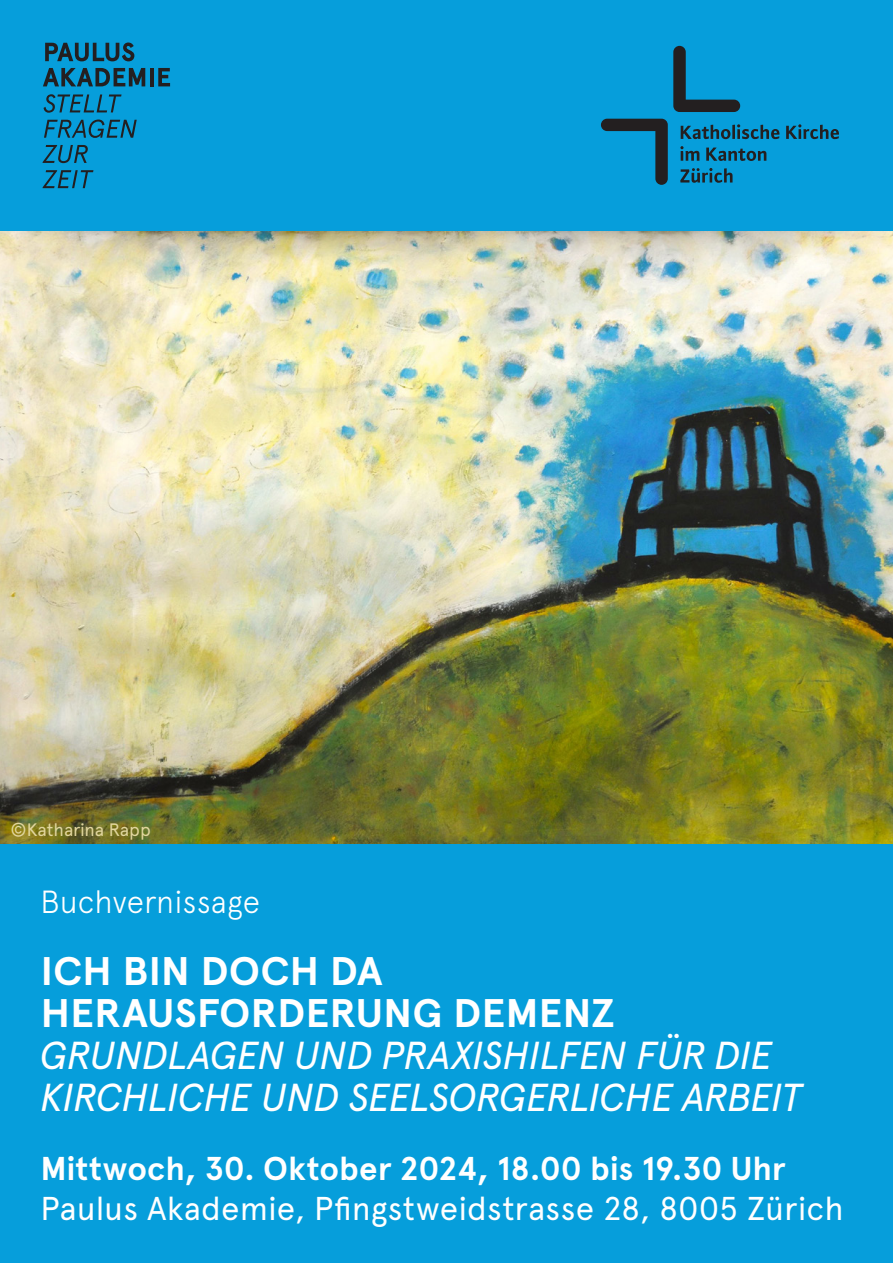
<style>
.page{position:relative;width:893px;height:1263px;background:#069edb}
.page>*{position:absolute;margin:0;border:0;box-sizing:border-box;transform-origin:0 0}
._01_Titel{font:700 39.9px "Apercu Pro";letter-spacing:-.005em;color:#fff;scale:1.04 1}
._01_Untertitel{font:italic 39px "Apercu Pro";letter-spacing:-.015em;color:#fff}
._01_Untertitel-2{font:33px/39.6px "Apercu Pro";color:#fff}
._01_Titel-2{font:300 32.1px "Apercu Pro";letter-spacing:.005em;color:#fff}
._02_Zwischentitel{font:18px "Apercu Pro";letter-spacing:-.005em;color:#e1d69e}
.s1{font-weight:700}
</style>
<div class="page">
<svg style="left:43px;top:170px;width:50px;height:18px"></svg>
<svg style="left:43px;top:145px;width:45px;height:18px"></svg>
<svg style="left:44px;top:120px;width:93px;height:18px"></svg>
<svg style="left:44px;top:94px;width:78px;height:19px"></svg>
<svg style="left:158px;top:68px;width:12px;height:18px"></svg>
<hr style="left:150px;top:68px;width:4px;height:18px;background:#231f20">
<svg style="left:43px;top:68px;width:102px;height:18px"></svg>
<svg style="left:45px;top:43px;width:89px;height:18px"></svg>
<img style="left:0;top:232px;width:893px;height:612px">
<svg style="left:673px;top:46px;width:67px;height:66px"></svg>
<svg style="left:601px;top:119px;width:67px;height:66px"></svg>
<svg style="left:681px;top:125px;width:49px;height:14px"></svg>
<hr style="left:732px;top:125px;width:3px;height:14px;background:#231f20">
<svg style="left:737px;top:124px;width:42px;height:15px"></svg>
<svg style="left:786px;top:124px;width:53px;height:15px"></svg>
<svg style="left:680px;top:146px;width:19px;height:15px"></svg>
<svg style="left:706px;top:147px;width:60px;height:14px"></svg>
<svg style="left:680px;top:168px;width:52px;height:15px"></svg>
<p class="_02_Zwischentitel" style="left:11px;top:816px;width:142px">©Katharina Rapp</p>
<p class="_01_Titel-2" style="left:40px;top:877px;width:221px">Buchvernissage</p>
<p class="_01_Titel" style="left:40px;top:941px;width:331px">ICH BIN DOCH DA</p>
<p class="_01_Titel" style="left:40px;top:983px;width:554px">HERAUSFORDERUNG DEMENZ</p>
<p class="_01_Untertitel" style="left:40px;top:1026px;width:734px">GRUNDLAGEN UND PRAXISHILFEN FÜR DIE</p>
<p class="_01_Untertitel" style="left:40px;top:1068px;width:763px">KIRCHLICHE UND SEELSORGERLICHE ARBEIT</p>
<p class="_01_Untertitel-2" style="left:40px;top:1147px;width:805px"><span class="s1">Mittwoch, 30. Oktober 2024, 18.00 bis 19.30 Uhr<br></span>Paulus Akademie, Pfingstweidstrasse 28, 8005 Zürich</p>
</div>
